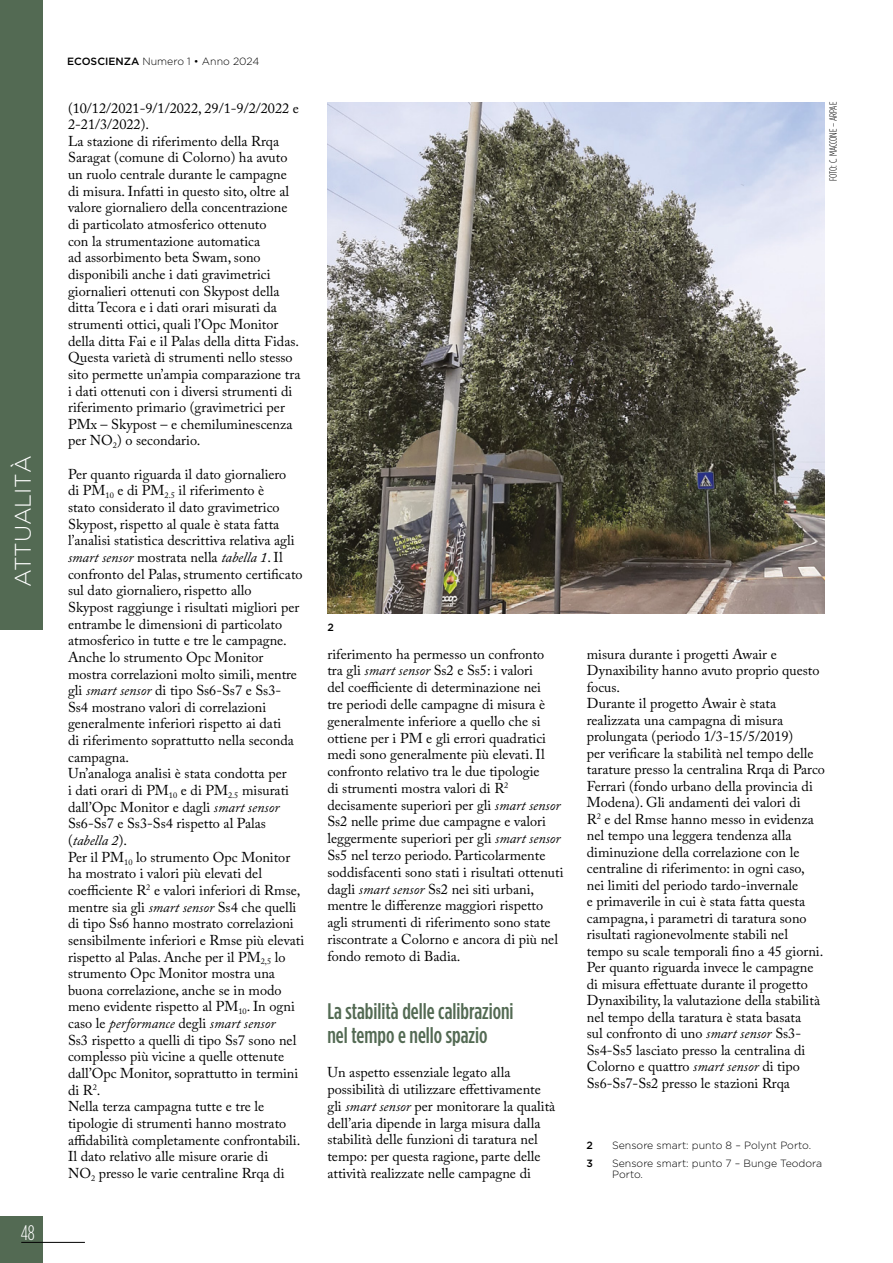
<style>
.page{position:relative;width:893px;height:1263px;background:#fff}
.page>*{position:absolute;margin:0;border:0;box-sizing:border-box;transform-origin:0 0}
.titolo_paragrafo{font:500 condensed 22.5px/24.3px "Gotham HTF";color:#536a53}
.t1{font:300 22.5px "Gotham HTF";color:#fff}
.t2{font:300 condensed 21px "Gotham HTF";color:#fff}
.testo_principale{font:14.25px/16.6px "Adobe Caslon Pro";color:#000}
.Didascalie_piè_pagin{font:300 10.5px/11.2px "Gotham HTF";color:#000}
.Credit_foto{font:300 condensed 10.5px "Gotham HTF";letter-spacing:-.01em;color:#000}
.Didascalie_piè_pagin-2{font:500 10.5px "Gotham HTF";color:#000}
.s1{font-weight:500}
.s2{font-style:italic}
</style>
<div class="page">
<div style="left:0;top:1216px;width:43px;height:47px;background:#536a53"></div>
<hr style="left:21px;top:1242px;width:64px;height:1px;background:#000">
<div style="left:0;top:0;width:43px;height:629px;background:#536a53"></div>
<img style="left:327px;top:102px;width:498px;height:512px">
<h1 class="t1" style="left:11px;top:587px;width:133px;rotate:-90deg">ATTUALITÀ</h1>
<h2 class="t2" style="left:21px;top:1221px;width:16px">48</h2>
<p class="Didascalie_piè_pagin" style="left:67px;top:55px;width:194px"><span class="s1">ECOSCIENZA</span> Numero 1 • Anno 2024</p>
<p class="testo_principale" style="left:68px;top:99px;width:232px">(10/12/2021-9/1/2022, 29/1-9/2/2022 e<br>2-21/3/2022).</p>
<p class="testo_principale" style="left:68px;top:133px;width:233px">La stazione di riferimento della Rrqa Saragat (comune di Colorno) ha avuto un ruolo centrale durante le campagne di misura. Infatti in questo sito, oltre al valore giornaliero della concentrazione di particolato atmosferico ottenuto<br>con la strumentazione automatica<br>ad assorbimento beta Swam, sono disponibili anche i dati gravimetrici giornalieri ottenuti con Skypost della ditta Tecora e i dati orari misurati da strumenti ottici, quali l’Opc Monitor della ditta Fai e il Palas della ditta Fidas.</p>
<p class="testo_principale" style="left:68px;top:349px;width:234px">Questa varietà di strumenti nello stesso sito permette un’ampia comparazione tra i dati ottenuti con i diversi strumenti di riferimento primario (gravimetrici per PMx – Skypost – e chemiluminescenza per NO<sub>2</sub>) o secondario.</p>
<p class="testo_principale" style="left:68px;top:465px;width:236px">Per quanto riguarda il dato giornaliero<br>di PM<sub>10</sub> e di PM<sub>2.5</sub> il riferimento è<br>stato considerato il dato gravimetrico Skypost, rispetto al quale è stata fatta l’analisi statistica descrittiva relativa agli <span class="s2">smart sensor</span> mostrata nella <span class="s2">tabella 1</span>. Il confronto del Palas, strumento certificato sul dato giornaliero, rispetto allo<br>Skypost raggiunge i risultati migliori per entrambe le dimensioni di particolato atmosferico in tutte e tre le campagne.<br>Anche lo strumento Opc Monitor mostra correlazioni molto simili, mentre gli <span class="s2">smart sensor</span> di tipo Ss6-Ss7 e Ss3- Ss4 mostrano valori di correlazioni generalmente inferiori rispetto ai dati<br>di riferimento soprattutto nella seconda campagna.</p>
<p class="testo_principale" style="left:68px;top:765px;width:222px">Un’analoga analisi è stata condotta per i dati orari di PM<sub>10</sub> e di PM<sub>2.5</sub> misurati dall’Opc Monitor e dagli <span class="s2">smart sensor<br></span>Ss6-Ss7 e Ss3-Ss4 rispetto al Palas (<span class="s2">tabella 2</span>).</p>
<p class="testo_principale" style="left:68px;top:848px;width:238px">Per il PM<sub>10</sub> lo strumento Opc Monitor ha mostrato i valori più elevati del coefficiente R<sup>2</sup> e valori inferiori di Rmse, mentre sia gli <span class="s2">smart sensor</span> Ss4 che quelli di tipo Ss6 hanno mostrato correlazioni sensibilmente inferiori e Rmse più elevati rispetto al Palas. Anche per il PM<sub>2,5</sub> lo strumento Opc Monitor mostra una buona correlazione, anche se in modo meno evidente rispetto al PM<sub>10</sub>. In ogni caso le <span class="s2">performance</span> degli <span class="s2">smart sensor<br></span>Ss3 rispetto a quelli di tipo Ss7 sono nel complesso più vicine a quelle ottenute dall’Opc Monitor, soprattutto in termini di R<sup>2</sup>.</p>
<p class="testo_principale" style="left:68px;top:1098px;width:234px">Nella terza campagna tutte e tre le tipologie di strumenti hanno mostrato affidabilità completamente confrontabili.<br>Il dato relativo alle misure orarie di<br>NO<sub>2</sub> presso le varie centraline Rrqa di</p>
<p class="Didascalie_piè_pagin-2" style="left:327px;top:621px;width:8px">2</p>
<p class="testo_principale" style="left:327px;top:645px;width:238px">riferimento ha permesso un confronto tra gli <span class="s2">smart sensor</span> Ss2 e Ss5: i valori<br>del coefficiente di determinazione nei<br>tre periodi delle campagne di misura è generalmente inferiore a quello che si ottiene per i PM e gli errori quadratici medi sono generalmente più elevati. Il confronto relativo tra le due tipologie<br>di strumenti mostra valori di R<sup>2 </sup>decisamente superiori per gli <span class="s2">smart sensor </span>Ss2 nelle prime due campagne e valori leggermente superiori per gli <span class="s2">smart sensor </span>Ss5 nel terzo periodo. Particolarmente soddisfacenti sono stati i risultati ottenuti dagli <span class="s2">smart sensor</span> Ss2 nei siti urbani, mentre le differenze maggiori rispetto agli strumenti di riferimento sono state riscontrate a Colorno e ancora di più nel fondo remoto di Badia.</p>
<p class="titolo_paragrafo" style="left:327px;top:998px;width:188px">La stabilità delle calibrazioni nel tempo e nello spazio</p>
<p class="testo_principale" style="left:327px;top:1064px;width:229px">Un aspetto essenziale legato alla possibilità di utilizzare effettivamente gli <span class="s2">smart sensor</span> per monitorare la qualità dell’aria dipende in larga misura dalla stabilità delle funzioni di taratura nel tempo: per questa ragione, parte delle attività realizzate nelle campagne di</p>
<p class="Credit_foto" style="left:828px;top:181px;width:80px;rotate:-90deg">FOTO: C. MACCONE – ARPAE</p>
<p class="testo_principale" style="left:587px;top:645px;width:234px">misura durante i progetti Awair e<br>Dynaxibility hanno avuto proprio questo focus.</p>
<p class="testo_principale" style="left:587px;top:695px;width:240px">Durante il progetto Awair è stata realizzata una campagna di misura prolungata (periodo 1/3-15/5/2019)<br>per verificare la stabilità nel tempo delle tarature presso la centralina Rrqa di Parco Ferrari (fondo urbano della provincia di Modena). Gli andamenti dei valori di<br>R<sup>2</sup> e del Rmse hanno messo in evidenza nel tempo una leggera tendenza alla diminuzione della correlazione con le centraline di riferimento: in ogni caso, nei limiti del periodo tardo-invernale<br>e primaverile in cui è stata fatta questa campagna, i parametri di taratura sono risultati ragionevolmente stabili nel tempo su scale temporali fino a 45 giorni.</p>
<p class="testo_principale" style="left:587px;top:959px;width:235px">Per quanto riguarda invece le campagne di misura effettuate durante il progetto Dynaxibility, la valutazione della stabilità nel tempo della taratura è stata basata sul confronto di uno <span class="s2">smart sensor</span> Ss3- Ss4-Ss5 lasciato presso la centralina di Colorno e quattro <span class="s2">smart sensor</span> di tipo Ss6-Ss7-Ss2 presso le stazioni Rrqa</p>
<p class="Didascalie_piè_pagin-2" style="left:587px;top:1139px;width:8px">2</p>
<p class="Didascalie_piè_pagin" style="left:612px;top:1139px;width:201px">Sensore smart: punto 8 – Polynt Porto.</p>
<p class="Didascalie_piè_pagin-2" style="left:587px;top:1157px;width:8px">3</p>
<p class="Didascalie_piè_pagin" style="left:612px;top:1157px;width:211px">Sensore smart: punto 7 – Bunge Teodora<br>Porto.</p>
</div>
